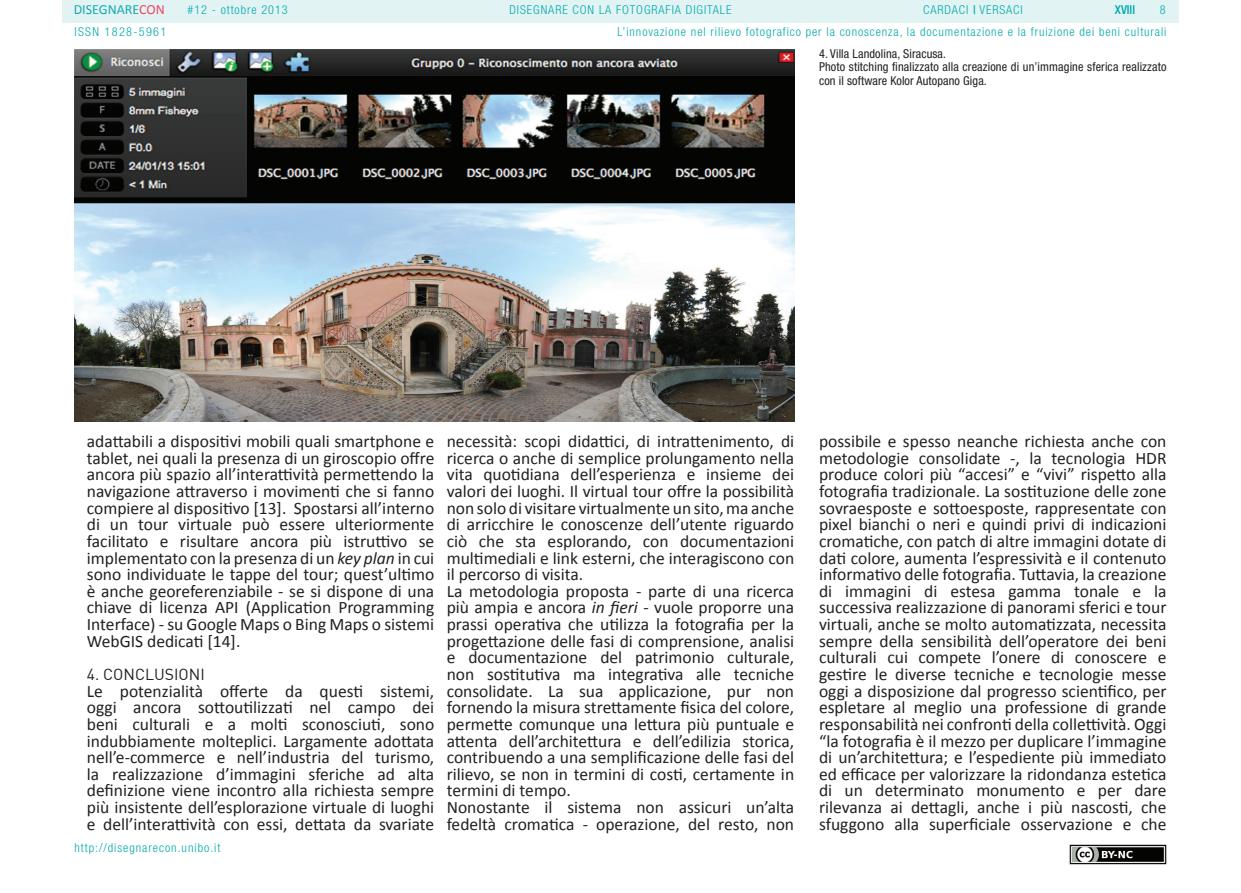
<style>
.page{position:relative;width:1241px;height:893px;background:#fff}
.page>*{position:absolute;margin:0;border:0;box-sizing:border-box;transform-origin:0 0}
.t1{font:17.5px/16.6px "Calibri";color:#231f20;text-align:justify}
.t2{font:15.75px "DIN";color:#231f20}
.t3{font:14px "Calibri";color:#17aaac}
.t4{font:300 condensed 12.25px "Helvetica Neue LT Std";letter-spacing:.075em;color:#00aaad}
.t5{font:condensed 12.25px/13.1px "Helvetica Neue LT Std";letter-spacing:.01em;color:#231f20}
.t6{font:300 condensed 12.25px "Helvetica Neue LT Std";letter-spacing:.11em;color:#00aaad}
.t7{font:500 condensed 12.25px "Helvetica Neue LT Std";color:#00aaad}
.s1{color:#ef4862}
.s2{font-weight:500}
.s3{font-style:italic}
</style>
<div class="page">
<div style="left:62px;top:0;width:1116px;height:23px;background:#e2f3f4"></div>
<img style="left:1069px;top:845px;width:97px;height:19px">
<img style="left:74px;top:50px;width:720px;height:372px">
<p class="t3" style="left:74px;top:1px;width:93px">DISEGNARE<span class="s1">CON</span></p>
<p class="t4" style="left:922px;top:3px;width:101px">cardaci <span class="s2">|</span> versaci</p>
<p class="t7" style="left:1114px;top:3px;width:22px">XVIII</p>
<p class="t4" style="left:617px;top:24px;width:550px">L’innovazione nel rilievo fotografico per la conoscenza, la documentazione e la fruizione dei beni culturali</p>
<p class="t4" style="left:188px;top:3px;width:102px">#12 - ottobre 2013</p>
<p class="t4" style="left:509px;top:3px;width:223px">Disegnare con la fotografia digitale</p>
<p class="t4" style="left:1159px;top:3px;width:7px">8</p>
<p class="t4" style="left:74px;top:24px;width:7px">ISSN</p>
<p class="t6" style="left:105px;top:24px;width:63px">1828-5961</p>
<p class="t5" style="left:819px;top:47px;width:349px">4. Villa Landolina, Siracusa.<br>Photo stitching finalizzato alla creazione di un’immagine sferica realizzato con il software Kolor Autopano Giga.</p>
<p class="t1" style="left:87px;top:433px;width:349px">adattabili a dispositivi mobili quali smartphone e tablet, nei quali la presenza di un giroscopio offre ancora più spazio all’interattività permettendo la navigazione attraverso i movimenti che si fanno compiere al dispositivo [13]. Spostarsi all’interno di un tour virtuale può essere ulteriormente facilitato e risultare ancora più istruttivo se implementato con la presenza di un <span class="s3">key plan</span> in cui sono individuate le tappe del tour; quest’ultimo è anche georeferenziabile - se si dispone di una chiave di licenza API (Application Programming Interface) - su Google Maps o Bing Maps o sistemi WebGIS dedicati [14].</p>
<p class="t2" style="left:87px;top:664px;width:119px">4. CONCLUSIONI</p>
<p class="t1" style="left:87px;top:682px;width:349px">Le potenzialità offerte da questi sistemi, oggi ancora sottoutilizzati nel campo dei beni culturali e a molti sconosciuti, sono indubbiamente molteplici. Largamente adottata nell’e-commerce e nell’industria del turismo, la realizzazione d’immagini sferiche ad alta definizione viene incontro alla richiesta sempre più insistente dell’esplorazione virtuale di luoghi e dell’interattività con essi, dettata da svariate</p>
<p class="t4" style="left:74px;top:841px;width:147px">http://disegnarecon.unibo.it</p>
<p class="t1" style="left:446px;top:433px;width:349px;text-align:left">necessità: scopi didattici, di intrattenimento, di ricerca o anche di semplice prolungamento nella vita quotidiana dell’esperienza e insieme dei valori dei luoghi. Il virtual tour offre la possibilità non solo di visitare virtualmente un sito, ma anche di arricchire le conoscenze dell’utente riguardo ciò che sta esplorando, con documentazioni multimediali e link esterni, che interagiscono con il percorso di visita.<br>La metodologia proposta - parte di una ricerca più ampia e ancora <span class="s3">in fieri</span> - vuole proporre una prassi operativa che utilizza la fotografia per la progettazione delle fasi di comprensione, analisi e documentazione del patrimonio culturale, non sostitutiva ma integrativa alle tecniche consolidate. La sua applicazione, pur non fornendo la misura strettamente fisica del colore, permette comunque una lettura più puntuale e attenta dell’architettura e dell’edilizia storica, contribuendo a una semplificazione delle fasi del rilievo, se non in termini di costi, certamente in termini di tempo.<br>Nonostante il sistema non assicuri un’alta fedeltà cromatica - operazione, del resto, non</p>
<p class="t1" style="left:819px;top:433px;width:349px">possibile e spesso neanche richiesta anche con metodologie consolidate -, la tecnologia HDR produce colori più “accesi” e “vivi” rispetto alla fotografia tradizionale. La sostituzione delle zone sovraesposte e sottoesposte, rappresentate con pixel bianchi o neri e quindi privi di indicazioni cromatiche, con patch di altre immagini dotate di dati colore, aumenta l’espressività e il contenuto informativo delle fotografia. Tuttavia, la creazione di immagini di estesa gamma tonale e la successiva realizzazione di panorami sferici e tour virtuali, anche se molto automatizzata, necessita sempre della sensibilità dell’operatore dei beni culturali cui compete l’onere di conoscere e gestire le diverse tecniche e tecnologie messe oggi a disposizione dal progresso scientifico, per espletare al meglio una professione di grande responsabilità nei confronti della collettività. Oggi “la fotografia è il mezzo per duplicare l’immagine di un’architettura; e l’espediente più immediato ed efficace per valorizzare la ridondanza estetica di un determinato monumento e per dare rilevanza ai dettagli, anche i più nascosti, che sfuggono alla superficiale osservazione e che</p>
</div>
